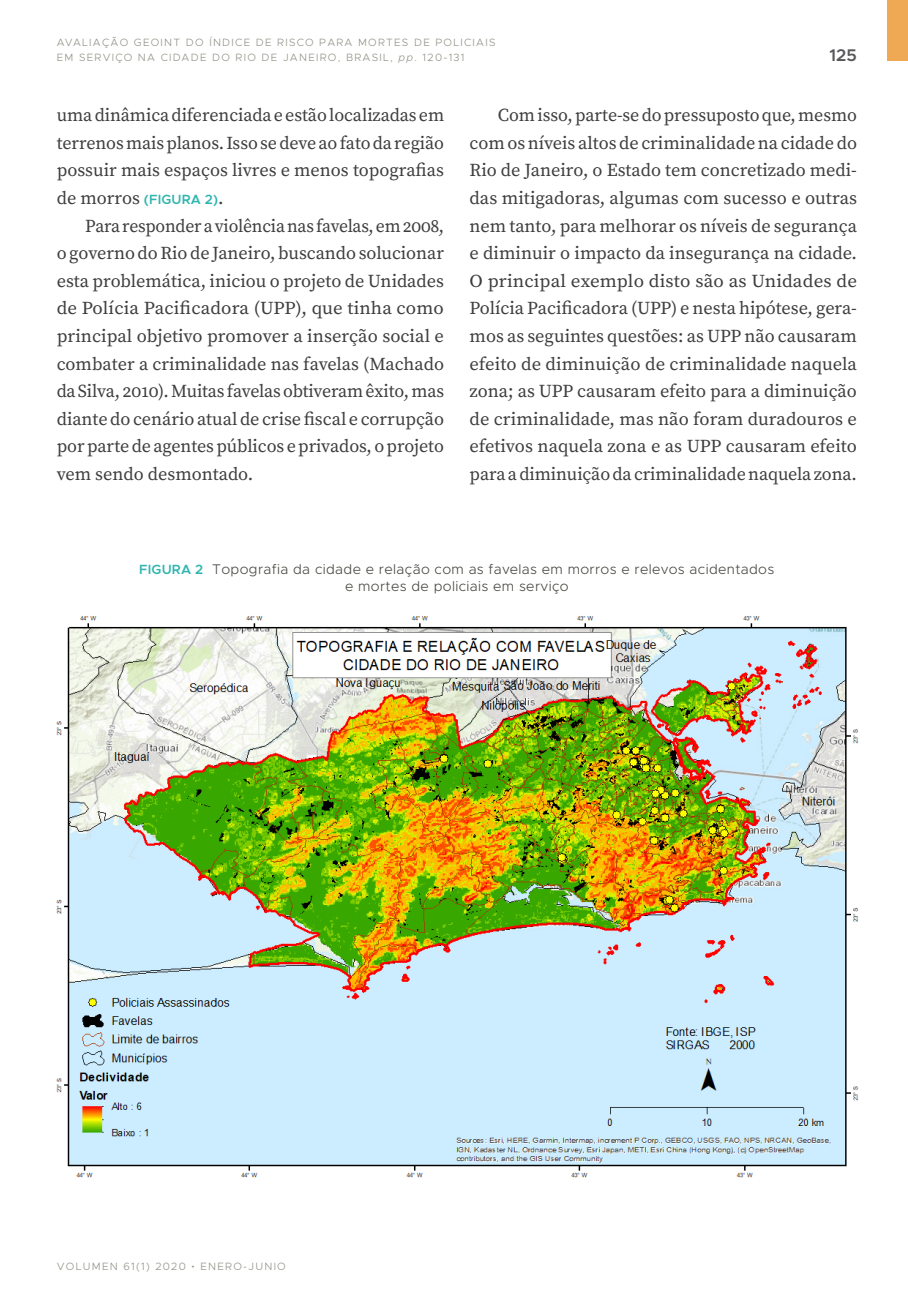
<style>
.page{position:relative;width:908px;height:1304px;background:#fff}
.page>*{position:absolute;margin:0;border:0;box-sizing:border-box;transform-origin:0 0}
.t1{font:18.2px/27.6px "Source Serif Pro";letter-spacing:-.005em;color:#3e3e3f;text-align:justify}
.t2{font:600 17px "Metropolis";color:#57585a}
.t3{font:300 14px/17px "Metropolis";letter-spacing:.025em;color:#474841;text-align:center}
.t4{font:300 10.6px/14.6px "Metropolis";letter-spacing:.12em;color:#929086}
.s1{font-style:italic}
.s2{font-family:"Metropolis";font-weight:600;font-size:13.4px;color:#2fb6b0}
.s3{font-weight:600;font-size:13.4px;color:#2fb6b0}
.s4{font-family:"Source Serif Pro"}
</style>
<div class="page">
<div style="left:886px;top:0;width:21px;height:61px;background:#efa954"></div>
<img style="left:56px;top:616px;width:803px;height:562px">
<p class="t4" style="left:57px;top:35px;width:440px">AVALIAÇÃO GEOINT DO ÍNDICE DE RISCO PARA MORTES DE POLICIAIS<br>EM SERVIÇO NA CIDADE DO RIO DE JANEIRO, BRASIL, <span class="s1">pp</span>. 120-131</p>
<p class="t2" style="left:829px;top:44px;width:29px">125</p>
<p class="t1" style="left:57px;top:102px;width:389px">uma dinâmica diferenciada e estão localizadas em terrenos mais planos. Isso se deve ao fato da região possuir mais espaços livres e menos topografias de morros <span class="s2">(FIGURA 2)</span>.</p>
<p class="t1" style="left:57px;top:212px;width:389px;text-indent:28px">Para responder a violência nas favelas, em 2008, o governo do Rio de Janeiro, buscando solucionar esta problemática, iniciou o projeto de Unidades de Polícia Pacificadora (UPP), que tinha como principal objetivo promover a inserção social e combater a criminalidade nas favelas (Machado da Silva, 2010). Muitas favelas obtiveram êxito, mas diante do cenário atual de crise fiscal e corrupção por parte de agentes públicos e privados, o projeto vem sendo desmontado.</p>
<p class="t1" style="left:469px;top:102px;width:389px;text-indent:28px">Com isso, parte-se do pressuposto que, mesmo com os níveis altos de criminalidade na cidade do Rio de Janeiro, o Estado tem concretizado medi&shy;das mitigadoras, algumas com sucesso e outras nem tanto, para melhorar os níveis de segurança e diminuir o impacto da insegurança na cidade.<br>O principal exemplo disto são as Unidades de Polícia Pacificadora (UPP) e nesta hipótese, gera&shy;mos as seguintes questões: as UPP não causaram efeito de diminuição de criminalidade naquela zona; as UPP causaram efeito para a diminuição de criminalidade, mas não foram duradouros e efetivos naquela zona e as UPP causaram efeito para a diminuição da criminalidade naquela zona.</p>
<p class="t3" style="left:139px;top:561px;width:636px"><span class="s3">FIGURA 2</span> Topografia da cidade e relação com as favelas em morros e relevos acidentados e mortes de policiais em serviço</p>
<p class="t4" style="left:57px;top:1259px;width:230px">VOLUMEN 61(1) 2020 <span class="s4">•</span> ENERO-JUNIO</p>
</div>
